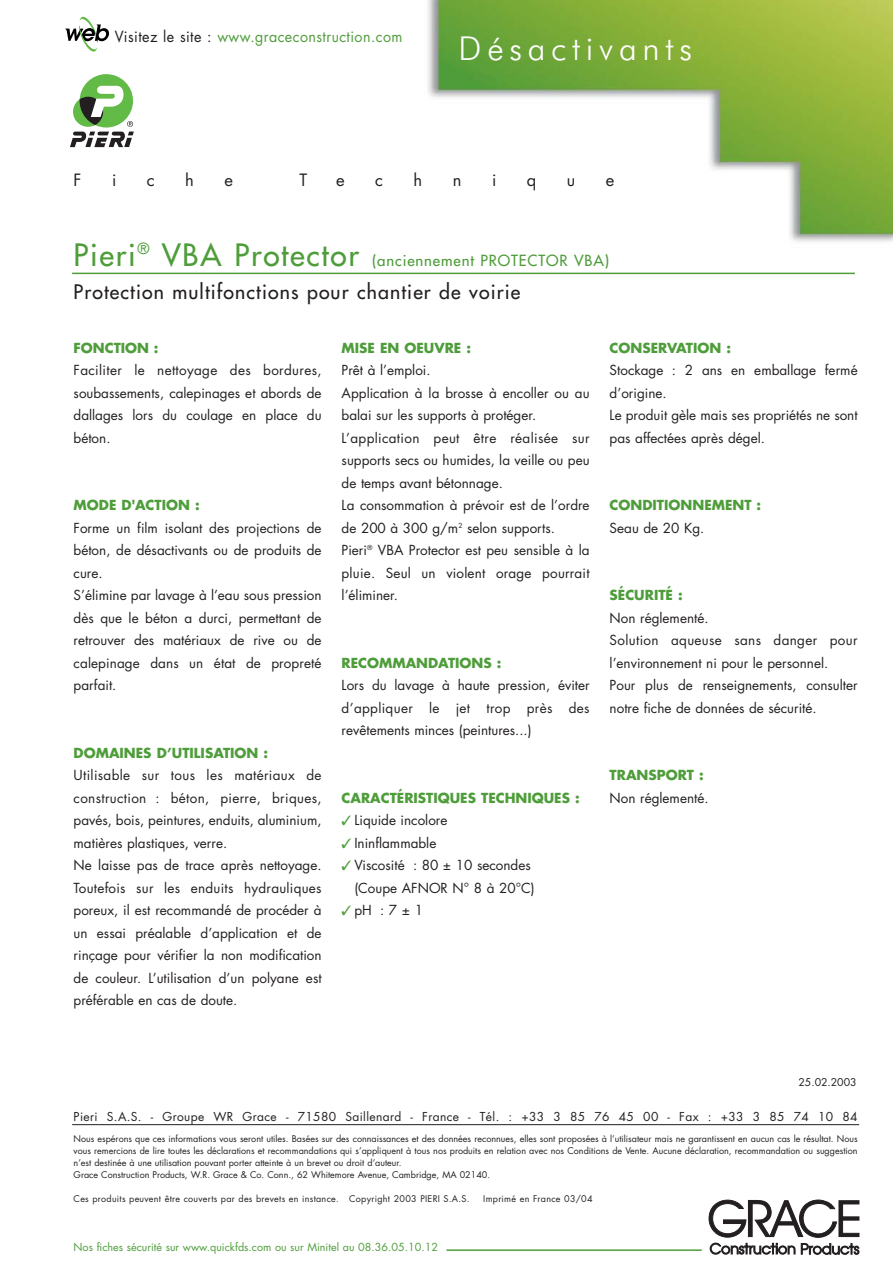
<style>
.page{position:relative;width:893px;height:1263px;background:#fff}
.page>*{position:absolute;margin:0;border:0;box-sizing:border-box;transform-origin:0 0}
.t1{font:300 33px "Futura BT";letter-spacing:.175em;color:#fff}
.t2{font:19.5px "Futura";letter-spacing:.06em;color:#231f20}
.t3{font:16.5px "Futura";color:#231f20}
.t4{font:15px "Futura";letter-spacing:.06em;color:#4e9d3a}
.t5{font:15px "Futura";letter-spacing:.03em;color:#4e9d3a;scale:.95 1}
.t6{font:13.5px/22.5px "Futura";color:#231f20}
.t7{font:700 13.5px "Futura";color:#4e9d3a}
.t8{font:12px "Futura";letter-spacing:.03em;color:#231f20}
.t9{font:10.8px "Futura";color:#4e9d3a}
.t10{font:10.5px "Futura";color:#231f20}
.t11{font:9px/12px "Futura";color:#231f20}
.t12{font:9px "Futura";letter-spacing:.03em;color:#231f20}
.s1{color:#231f20}
.s2{font-size:30px}
.s3{color:#4e9d3a}
</style>
<div class="page">
<img style="left:70px;top:0;width:822px;height:1255px">
<div style="left:72px;top:171px;width:600px;height:25px;background:#fff"></div>
<svg style="left:65px;top:16px;width:44px;height:37px"></svg>
<hr style="left:72px;top:1124px;width:787px;height:1px;background:#231f20">
<svg style="left:708px;top:1200px;width:151px;height:54px"></svg>
<hr style="left:72px;top:273px;width:782px;height:1px;background:#4e9d3a">
<div style="left:72px;top:340px;width:251px;height:744px;background:#fff"></div>
<div style="left:340px;top:340px;width:251px;height:744px;background:#fff"></div>
<div style="left:608px;top:340px;width:251px;height:738px;background:#fff"></div>
<div style="left:774px;top:1076px;width:84px;height:19px;background:#fff"></div>
<div style="left:72px;top:1240px;width:412px;height:21px;background:#fff"></div>
<hr style="left:446px;top:1249px;width:255px;height:2px;background:#4e9d3a">
<div style="left:80px;top:74px;width:53px;height:54px;background:#61bb46;border-radius:50%"></div>
<svg style="left:70px;top:85px;width:64px;height:62px"></svg>
<p class="t5" style="left:115px;top:29px;width:304px"><span class="s1">Visitez le site :</span> www.graceconstruction.com</p>
<h1 class="t1" style="left:458px;top:35px;width:235px">Désactivants</h1>
<p class="t3" style="left:74px;top:172px;width:9px">F</p>
<p class="t3" style="left:112px;top:172px;width:6px">i</p>
<p class="t3" style="left:147px;top:172px;width:9px">c</p>
<p class="t3" style="left:185px;top:172px;width:10px">h</p>
<p class="t3" style="left:224px;top:172px;width:10px">e</p>
<p class="t3" style="left:299px;top:172px;width:9px">T</p>
<p class="t3" style="left:336px;top:172px;width:10px">e</p>
<p class="t3" style="left:375px;top:172px;width:9px">c</p>
<p class="t3" style="left:413px;top:172px;width:10px">h</p>
<p class="t3" style="left:453px;top:172px;width:10px">n</p>
<p class="t3" style="left:492px;top:172px;width:6px">i</p>
<p class="t3" style="left:527px;top:172px;width:11px">q</p>
<p class="t3" style="left:567px;top:172px;width:10px">u</p>
<p class="t3" style="left:606px;top:172px;width:10px">e</p>
<p class="t4" style="left:74px;top:253px;width:537px"><span class="s2">Pieri</span>® <span class="s2">VBA Protector</span> (anciennement PROTECTOR VBA)</p>
<h2 class="t2" style="left:74px;top:282px;width:448px">Protection multifonctions pour chantier de voirie</h2>
<p class="t7" style="left:74px;top:342px;width:86px">FONCTION :</p>
<p class="t6" style="left:74px;top:360px;width:249px;text-align:justify">Faciliter le nettoyage des bordures, soubassements, calepinages et abords de dallages lors du coulage en place du béton.</p>
<p class="t7" style="left:74px;top:499px;width:128px">MODE D'ACTION :</p>
<p class="t6" style="left:74px;top:518px;width:249px">Forme un film isolant des projections de béton, de désactivants ou de produits de cure.<br>S’élimine par lavage à l’eau sous pression dès que le béton a durci, permettant de retrouver des matériaux de rive ou de calepinage dans un état de propreté parfait.</p>
<p class="t7" style="left:74px;top:747px;width:196px">DOMAINES D’UTILISATION :</p>
<p class="t6" style="left:74px;top:765px;width:249px">Utilisable sur tous les matériaux de construction : béton, pierre, briques, pavés, bois, peintures, enduits, aluminium, matières plastiques, verre.<br>Ne laisse pas de trace après nettoyage.<br>Toutefois sur les enduits hydrauliques poreux, il est recommandé de procéder à un essai préalable d’application et de rinçage pour vérifier la non modification de couleur. L’utilisation d’un polyane est préférable en cas de doute.</p>
<p class="t7" style="left:341px;top:342px;width:131px">MISE EN OEUVRE :</p>
<p class="t6" style="left:341px;top:360px;width:249px">Prêt à l’emploi.<br>Application à la brosse à encoller ou au balai sur les supports à protéger.<br>L’application peut être réalisée sur supports secs ou humides, la veille ou peu de temps avant bétonnage.<br>La consommation à prévoir est de l’ordre de 200 à 300 g/m<sup>2</sup> selon supports.<br>Pieri<sup>®</sup> VBA Protector est peu sensible à la pluie. Seul un violent orage pourrait l’éliminer.</p>
<p class="t7" style="left:341px;top:657px;width:161px">RECOMMANDATIONS :</p>
<p class="t6" style="left:341px;top:675px;width:249px;text-align:justify">Lors du lavage à haute pression, éviter d’appliquer le jet trop près des revêtements minces (peintures...)</p>
<p class="t7" style="left:341px;top:792px;width:240px">CARACTÉRISTIQUES TECHNIQUES :</p>
<p class="t6" style="left:341px;top:810px;width:107px"><span class="s3">✓</span> Liquide incolore</p>
<p class="t6" style="left:341px;top:833px;width:96px"><span class="s3">✓</span> Ininflammable</p>
<p class="t6" style="left:341px;top:855px;width:194px;text-align:right"><span class="s3">✓</span> Viscosité : 80 ± 10 secondes (Coupe AFNOR N° 8 à 20°C)</p>
<p class="t6" style="left:341px;top:900px;width:83px"><span class="s3">✓</span>pH : 7 ±1</p>
<p class="t7" style="left:609px;top:342px;width:123px">CONSERVATION :</p>
<p class="t6" style="left:609px;top:360px;width:249px">Stockage : 2 ans en emballage fermé d’origine.<br>Le produit gèle mais ses propriétés ne sont pas affectées après dégel.</p>
<p class="t7" style="left:609px;top:499px;width:153px">CONDITIONNEMENT :</p>
<p class="t6" style="left:609px;top:518px;width:96px">Seau de 20 Kg.</p>
<p class="t7" style="left:609px;top:589px;width:75px">SÉCURITÉ :</p>
<p class="t6" style="left:609px;top:608px;width:249px">Non réglementé.<br>Solution aqueuse sans danger pour l’environnement ni pour le personnel.<br>Pour plus de renseignements, consulter notre fiche de données de sécurité.</p>
<p class="t7" style="left:609px;top:769px;width:96px">TRANSPORT :</p>
<p class="t6" style="left:609px;top:788px;width:100px">Non réglementé.</p>
<p class="t10" style="left:798px;top:1077px;width:60px">25.02.2003</p>
<p class="t8" style="left:74px;top:1111px;width:785px">Pieri S.A.S. - Groupe WR Grace - 71580 Saillenard - France - Tél. : +33 3 85 76 45 00 - Fax : +33 3 85 74 10 84</p>
<p class="t11" style="left:74px;top:1134px;width:785px">Nous espérons que ces informations vous seront utiles. Basées sur des connaissances et des données reconnues, elles sont proposées à l’utilisateur mais ne garantissent en aucun cas le résultat. Nous vous remercions de lire toutes les déclarations et recommandations qui s’appliquent à tous nos produits en relation avec nos Conditions de Vente. Aucune déclaration, recommandation ou suggestion n’est destinée à une utilisation pouvant porter atteinte à un brevet ou droit d’auteur.<br>Grace Construction Products, W.R. Grace &amp; Co. Conn., 62 Whitemore Avenue, Cambridge, MA 02140.</p>
<p class="t12" style="left:74px;top:1195px;width:397px">Ces produits peuvent être couverts par des brevets en instance. Copyright 2003 PIERI S.A.S.</p>
<p class="t12" style="left:483px;top:1195px;width:111px">Imprimé en France 03/04</p>
<p class="t9" style="left:74px;top:1242px;width:366px">Nos fiches sécurité sur www.quickfds.com ou sur Minitel au 08.36.05.10.12</p>
</div>
